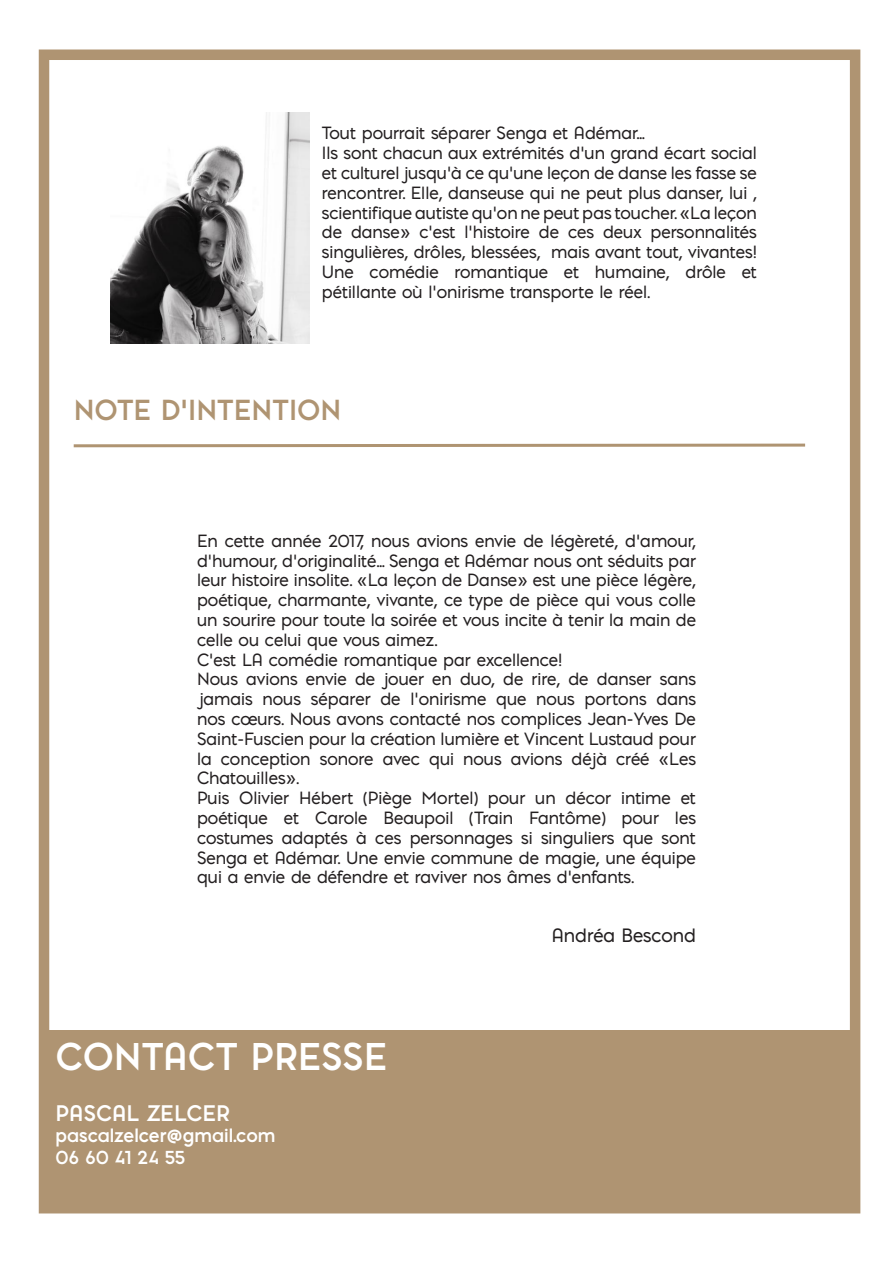
<style>
.page{position:relative;width:893px;height:1263px;background:#fff}
.page>*{position:absolute;margin:0;border:0;box-sizing:border-box;transform-origin:0 0}
.t1{font:700 36px "Pontiac";color:#fff}
.t2{font:700 27px "Pontiac";color:#af9472}
.t3{font:700 21px "Pontiac";color:#fff}
.t4{font:700 18px "Pontiac";color:#fff}
.t5{font:18px "Pontiac";color:#231f20}
.t6{font:16.5px/19.8px "Pontiac";color:#231f20;text-align:justify}
</style>
<div class="page">
<svg style="left:73px;top:443px;width:733px;height:5px"></svg>
<div style="left:39px;top:50px;width:821px;height:1163px;border:10px solid #af9472"></div>
<div style="left:45px;top:1031px;width:815px;height:174px;background:#af9472"></div>
<img style="left:111px;top:112px;width:198px;height:231px">
<p class="t6" style="left:322px;top:123px;width:324px">Tout pourrait séparer Senga et Adémar...</p>
<p class="t6" style="left:322px;top:143px;width:437px">Ils sont chacun aux extrémités d’un grand écart social et culturel jusqu’à ce qu’une leçon de danse les fasse se rencontrer. Elle, danseuse qui ne peut plus danser, lui , scientifique autiste qu’on ne peut pas toucher. «La leçon de danse» c’est l’histoire de ces deux personnalités singulières, drôles, blessées, mais avant tout, vivantes!</p>
<p class="t6" style="left:322px;top:261px;width:437px">Une comédie romantique et humaine, drôle et pétillante où l’onirisme transporte le réel.</p>
<p class="t2" style="left:74px;top:390px;width:269px">NOTE D’INTENTION</p>
<p class="t6" style="left:197px;top:530px;width:500px">En cette année 2017, nous avions envie de légèreté, d’amour, d’humour, d’originalité... Senga et Adémar nous ont séduits par leur histoire insolite. «La leçon de Danse» est une pièce légère, poétique, charmante, vivante, ce type de pièce qui vous colle un sourire pour toute la soirée et vous incite à tenir la main de celle ou celui que vous aimez.</p>
<p class="t6" style="left:197px;top:649px;width:367px">C’est LA comédie romantique par excellence!</p>
<p class="t6" style="left:197px;top:669px;width:500px">Nous avions envie de jouer en duo, de rire, de danser sans jamais nous séparer de l’onirisme que nous portons dans nos cœurs. Nous avons contacté nos complices Jean-Yves De Saint-Fuscien pour la création lumière et Vincent Lustaud pour la conception sonore avec qui nous avions déjà créé «Les Chatouilles».</p>
<p class="t6" style="left:197px;top:788px;width:500px">Puis Olivier Hébert (Piège Mortel) pour un décor intime et poétique et Carole Beaupoil (Train Fantôme) pour les costumes adaptés à ces personnages si singuliers que sont Senga et Adémar. Une envie commune de magie, une équipe qui a envie de défendre et raviver nos âmes d’enfants.</p>
<p class="t1" style="left:56px;top:1031px;width:334px">CONTACT PRESSE</p>
<p class="t3" style="left:56px;top:1098px;width:176px">PASCAL ZELCER</p>
<p class="t4" style="left:56px;top:1122px;width:221px">pascalzelcer@gmail.com</p>
<p class="t4" style="left:56px;top:1144px;width:131px">06 60 41 24 55</p>
<p class="t5" style="left:552px;top:922px;width:146px">Andréa Bescond</p>
</div>
